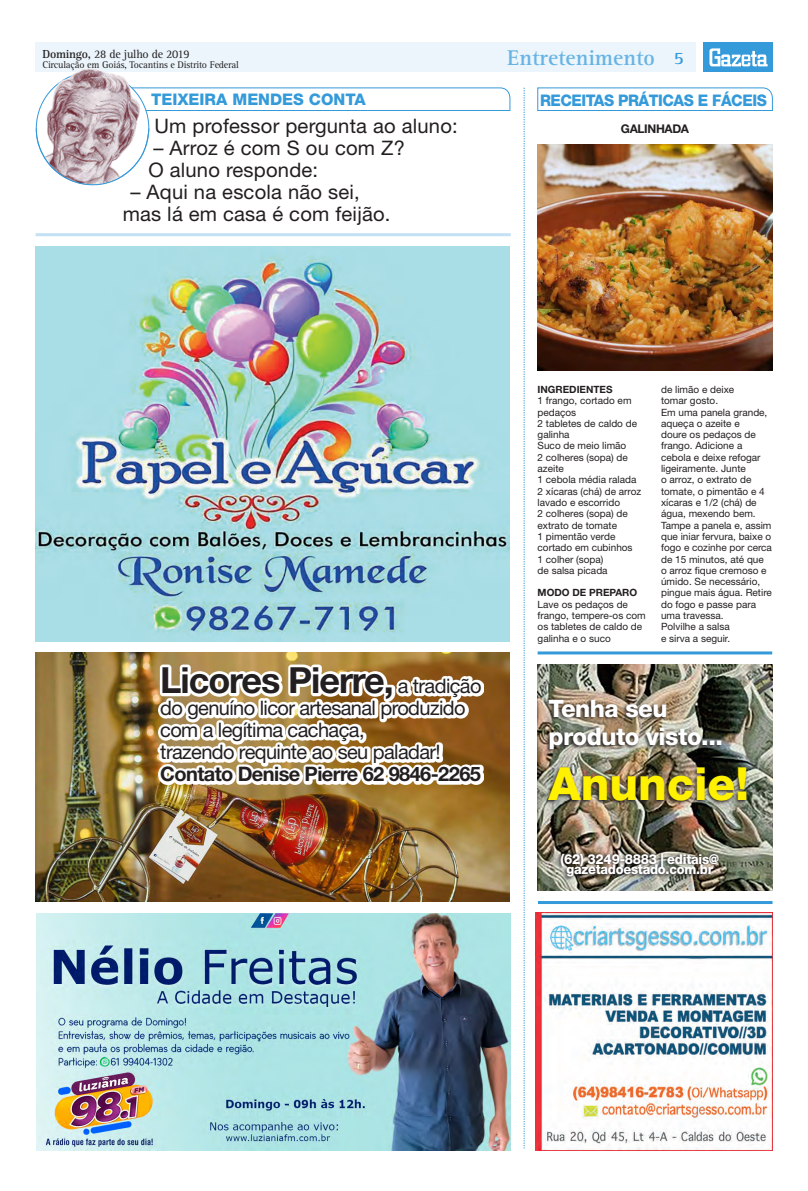
<style>
.page{position:relative;width:808px;height:1191px;background:#fff}
.page>*{position:absolute;margin:0;border:0;box-sizing:border-box;transform-origin:0 0}
.t1{font:800 45.6px "Helvetica Neue";color:#fff101}
.txt_colunas{font:700 36px "Helvetica Neue";letter-spacing:-.03em;color:#231f20}
.t2{font:800 24px "Helvetica Neue";letter-spacing:-.02em;color:#fff}
.t3{font:700 22px "Rotis Serif";color:#67b3e3}
.txt_colunas-2{font:20px "Helvetica Neue";letter-spacing:.01em;color:#231f20}
.txt_colunas-3{font:700 20px/22px "Helvetica Neue";letter-spacing:-.03em;color:#231f20}
.txt_colunas-4{font:20px/22px "Helvetica Neue";letter-spacing:-.03em;color:#231f20}
.t4{font:700 18px "Rotis Serif";color:#349ada}
.Coluna_nome{font:800 16px "Helvetica Neue";letter-spacing:-.03em;color:#349ada;scale:.95 1}
.Coluna_nome-2{font:800 16px "Helvetica Neue";color:#349ada}
.t5{font:800 13.8px "Helvetica Neue";letter-spacing:-.02em;color:#fff;scale:.95 1}
.t6{font:800 13.6px "Helvetica Neue";letter-spacing:-.02em;color:#fff;scale:.95 1}
.t7{font:12px "Rotis Serif";letter-spacing:-.02em;color:#231f20}
.Intertítulo{font:700 12px "Helvetica Neue";letter-spacing:-.03em;color:#231f20}
.txt_colunas-5{font:10px/11.3px "Helvetica Neue";color:#231f20}
.t8{font:10px "Rotis Serif";letter-spacing:-.02em;color:#231f20}
.Intertítulo-2{font:700 10px "Helvetica Neue";color:#231f20}
.s1{font-weight:700}
.s2{font-weight:400;font-size:20px}
.s3{font-weight:400}
.s4{font-size:13.6px}
</style>
<div class="page">
<div style="left:35px;top:43px;width:661px;height:29px;background:#ebf5fb"></div>
<div style="left:703px;top:43px;width:69px;height:29px;background:#349ada"></div>
<svg style="left:709px;top:48px;width:59px;height:18px"></svg>
<svg style="left:524px;top:88px;width:1px;height:1060px"></svg>
<svg style="left:142px;top:88px;width:368px;height:23px"></svg>
<hr style="left:36px;top:233px;width:475px;height:3px;background:#c2e1f4">
<img style="left:43px;top:68px;width:99px;height:60px">
<svg style="left:36px;top:128px;width:113px;height:58px"></svg>
<hr style="left:538px;top:901px;width:234px;height:3px;background:#349ada">
<img style="left:35px;top:653px;width:475px;height:248px">
<svg style="left:157px;top:664px;width:327px;height:120px"></svg>
<img style="left:35px;top:247px;width:475px;height:394px">
<img style="left:535px;top:913px;width:237px;height:237px">
<svg style="left:537px;top:88px;width:236px;height:23px"></svg>
<img style="left:538px;top:664px;width:234px;height:226px">
<img style="left:544px;top:697px;width:205px;height:108px">
<img style="left:557px;top:851px;width:163px;height:29px">
<img style="left:538px;top:144px;width:234px;height:226px">
<img style="left:36px;top:913px;width:474px;height:237px">
<hr style="left:538px;top:651px;width:234px;height:3px;background:#349ada">
<p class="t7" style="left:43px;top:47px;width:149px"><span class="s1">Domingo,</span> 28 de julho de 2019</p>
<p class="t8" style="left:43px;top:59px;width:198px">Circulação em Goiás, Tocantins e Distrito Federal</p>
<p class="t3" style="left:507px;top:45px;width:149px">Entretenimento</p>
<p class="t4" style="left:674px;top:48px;width:12px">5</p>
<p class="Coluna_nome-2" style="left:151px;top:90px;width:216px">TEIXEIRA MENDES CONTA</p>
<p class="txt_colunas-2" style="left:154px;top:114px;width:305px">Um professor pergunta ao aluno:</p>
<p class="txt_colunas-2" style="left:153px;top:136px;width:253px">– Arroz é com S ou com Z?</p>
<p class="txt_colunas-2" style="left:148px;top:158px;width:171px">O aluno responde:</p>
<p class="txt_colunas-2" style="left:130px;top:180px;width:231px">– Aqui na escola não sei,</p>
<p class="txt_colunas-2" style="left:123px;top:202px;width:269px">mas lá em casa é com feijão.</p>
<p class="Coluna_nome" style="left:540px;top:90px;width:240px">RECEITAS PRÁTICAS E FÁCEIS</p>
<p class="Intertítulo" style="left:621px;top:121px;width:70px">GALINHADA</p>
<p class="txt_colunas" style="left:160px;top:658px;width:323px">Licores Pierre, <span class="s2">a tradição</span></p>
<p class="txt_colunas-4" style="left:160px;top:697px;width:307px">do genuíno licor artesanal produzido com a legítima cachaça,</p>
<p class="txt_colunas-3" style="left:160px;top:740px;width:322px"><span class="s3">trazendo requinte ao seu paladar!<br></span>Contato Denise Pierre 62 9846-2265</p>
<p class="Intertítulo-2" style="left:538px;top:383px;width:76px">INGREDIENTES</p>
<p class="txt_colunas-5" style="left:538px;top:395px;width:95px">1 frango, cortado em pedaços</p>
<p class="txt_colunas-5" style="left:538px;top:417px;width:101px">2 tabletes de caldo de galinha</p>
<p class="txt_colunas-5" style="left:538px;top:440px;width:90px">Suco de meio limão</p>
<p class="txt_colunas-5" style="left:538px;top:451px;width:92px">2 colheres (sopa) de azeite</p>
<p class="txt_colunas-5" style="left:538px;top:474px;width:100px">1 cebola média ralada</p>
<p class="txt_colunas-5" style="left:538px;top:485px;width:105px">2 xícaras (chá) de arroz lavado e escorrido</p>
<p class="txt_colunas-5" style="left:538px;top:508px;width:92px">2 colheres (sopa) de extrato de tomate</p>
<p class="txt_colunas-5" style="left:538px;top:530px;width:97px">1 pimentão verde cortado em cubinhos</p>
<p class="txt_colunas-5" style="left:538px;top:553px;width:67px">1 colher (sopa)</p>
<p class="txt_colunas-5" style="left:538px;top:564px;width:72px">de salsa picada</p>
<p class="Intertítulo-2" style="left:538px;top:586px;width:101px">MODO DE PREPARO</p>
<p class="txt_colunas-5" style="left:538px;top:598px;width:110px">Lave os pedaços de frango, tempere-os com os tabletes de caldo de galinha e o suco</p>
<p class="txt_colunas-5" style="left:661px;top:383px;width:75px">de limão e deixe</p>
<p class="txt_colunas-5" style="left:661px;top:395px;width:59px">tomar gosto.</p>
<p class="txt_colunas-5" style="left:661px;top:406px;width:108px">Em uma panela grande, aqueça o azeite e doure os pedaços de frango. Adicione a cebola e deixe refogar ligeiramente. Junte<br>o arroz, o extrato de tomate, o pimentão e 4 xícaras e 1/2 (chá) de água, mexendo bem.</p>
<p class="txt_colunas-5" style="left:661px;top:519px;width:112px">Tampe a panela e, assim que iniar fervura, baixe o fogo e cozinhe por cerca de 15 minutos, até que o arroz fique cremoso e úmido. Se necessário, pingue mais água. Retire do fogo e passe para uma travessa.</p>
<p class="txt_colunas-5" style="left:661px;top:621px;width:70px">Polvilhe a salsa</p>
<p class="txt_colunas-5" style="left:661px;top:632px;width:71px">e sirva a seguir.</p>
<p class="t2" style="left:549px;top:693px;width:120px">Tenha seu</p>
<p class="t2" style="left:549px;top:722px;width:176px">produto visto...</p>
<p class="t1" style="left:549px;top:757px;width:202px">Anuncie!</p>
<p class="t5" style="left:560px;top:850px;width:169px">(62) 3249-8883 | <span class="s4">editais@</span></p>
<p class="t6" style="left:566px;top:861px;width:156px">gazetadoestado.com.br</p>
</div>
